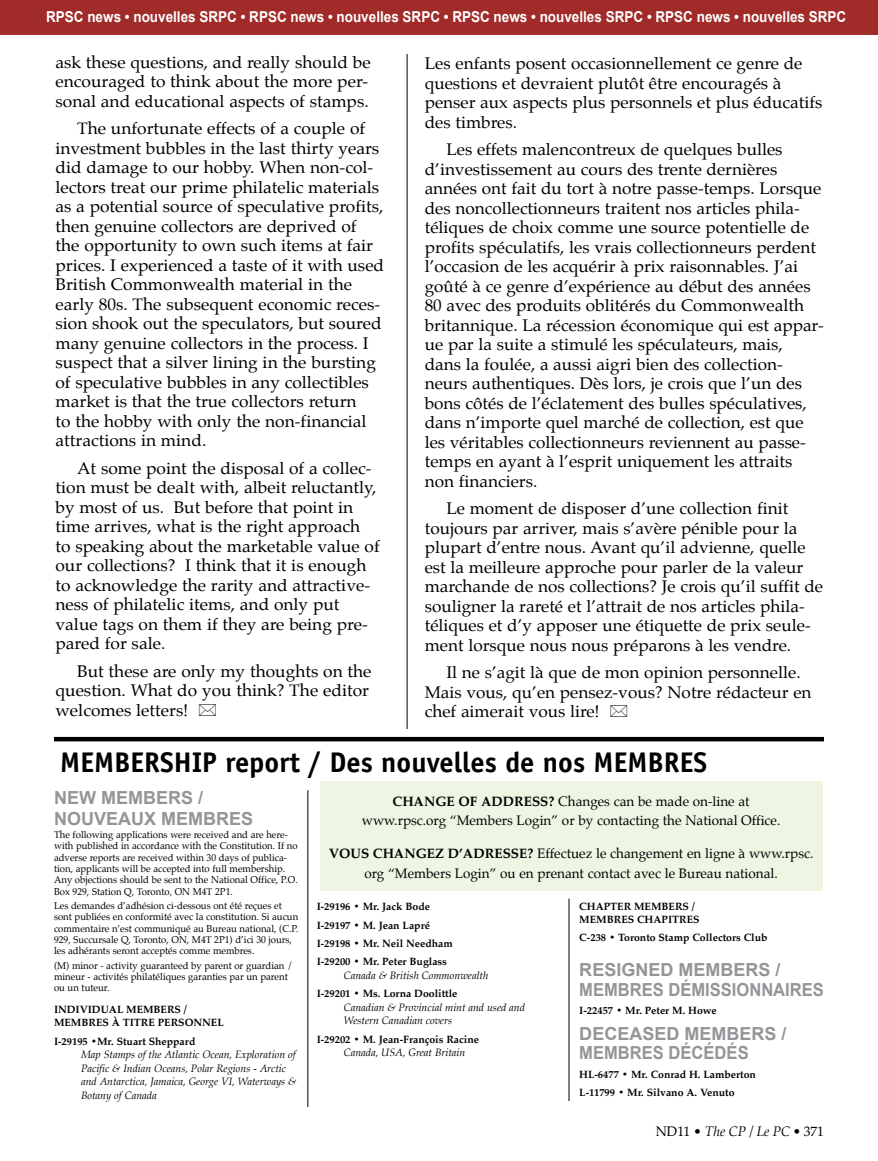
<style>
.page{position:relative;width:878px;height:1161px;background:#fff}
.page>*{position:absolute;margin:0;border:0;box-sizing:border-box;transform-origin:0 0}
.t1{font:700 28.5px "Officina Sans";color:#000}
.t2{font:700 18px/19.5px "Arial";color:#939598}
.t3{font:16.5px/19.5px "Palatino";color:#000;scale:1.04 1}
.t4{font:16.5px/19.5px "Palatino";color:#000;scale:1.05 1}
.t5{font:700 15px "Arial";color:#fff;scale:.9 1}
.t6{font:13.5px/19.5px "Palatino";color:#000;text-align:center}
.t7{font:700 13.5px "Palatino";color:#000}
.t8{font:italic 13.5px "Palatino";color:#000}
.t9{font:700 10.5px/18.3px "Palatino";color:#000}
.t10{font:italic 10.5px/13.5px "Palatino";color:#000}
.t11{font:9.75px/11.4px "Palatino";color:#000}
.s1{font-weight:700}
.s2{font-style:normal}
</style>
<div class="page">
<div style="left:1px;top:0;width:877px;height:34px;background:#a02b28"></div>
<hr style="left:406px;top:54px;width:1px;height:675px;background:#000">
<hr style="left:307px;top:790px;width:1px;height:317px;background:#000">
<hr style="left:568px;top:898px;width:1px;height:203px;background:#000">
<div style="left:320px;top:781px;width:502px;height:110px;background:#eef5e3"></div>
<hr style="left:54px;top:737px;width:770px;height:4px;background:#000">
<p class="t5" style="left:46px;top:7px;width:890px">RPSC news • nouvelles SRPC • RPSC news • nouvelles SRPC • RPSC news • nouvelles SRPC • RPSC news • nouvelles SRPC</p>
<p class="t4" style="left:56px;top:52px;width:301px">ask these questions, and really should be encouraged to think about the more per&shy;sonal and educational aspects of stamps.</p>
<p class="t4" style="left:56px;top:119px;width:314px;text-indent:22px">The unfortunate effects of a couple of investment bubbles in the last thirty years did damage to our hobby. When non-col&shy;lectors treat our prime philatelic materials as a potential source of speculative profits, then genuine collectors are deprived of the opportunity to own such items at fair prices. I experienced a taste of it with used British Commonwealth material in the early 80s. The subsequent economic reces&shy;sion shook out the speculators, but soured many genuine collectors in the process. I suspect that a silver lining in the bursting of speculative bubbles in any collectibles market is that the true collectors return<br>to the hobby with only the non-financial attractions in mind.</p>
<p class="t4" style="left:56px;top:458px;width:310px;text-indent:22px">At some point the disposal of a collec&shy;tion must be dealt with, albeit reluctantly, by most of us. But before that point in time arrives, what is the right approach<br>to speaking about the marketable value of our collections? I think that it is enough to acknowledge the rarity and attractive&shy;ness of philatelic items, and only put value tags on them if they are being pre&shy;pared for sale.</p>
<p class="t4" style="left:56px;top:662px;width:302px;text-indent:22px">But these are only my thoughts on the question. What do you think? The editor welcomes letters!</p>
<p class="t3" style="left:424px;top:54px;width:384px">Les enfants posent occasionnellement ce genre de questions et devraient plutôt être encouragés à penser aux aspects plus personnels et plus éducatifs des timbres.</p>
<p class="t3" style="left:424px;top:140px;width:385px;text-indent:22px">Les effets malencontreux de quelques bulles d’investissement au cours des trente dernières années ont fait du tort à notre passe-temps. Lorsque des noncollectionneurs traitent nos articles phila&shy;téliques de choix comme une source potentielle de profits spéculatifs, les vrais collectionneurs perdent l’occasion de les acquérir à prix raisonnables. J’ai goûté à ce genre d’expérience au début des années 80 avec des produits oblitérés du Commonwealth britannique. La récession économique qui est appar&shy;ue par la suite a stimulé les spéculateurs, mais,<br>dans la foulée, a aussi aigri bien des collection&shy;neurs authentiques. Dès lors, je crois que l’un des bons côtés de l’éclatement des bulles spéculatives, dans n’importe quel marché de collection, est que les véritables collectionneurs reviennent au passe&shy;temps en ayant à l’esprit uniquement les attraits non financiers.</p>
<p class="t3" style="left:424px;top:499px;width:384px;text-indent:22px">Le moment de disposer d’une collection finit toujours par arriver, mais s’avère pénible pour la plupart d’entre nous. Avant qu’il advienne, quelle est la meilleure approche pour parler de la valeur marchande de nos collections? Je crois qu’il suffit de souligner la rareté et l’attrait de nos articles phila&shy;téliques et d’y apposer une étiquette de prix seule&shy;ment lorsque nous nous préparons à les vendre.</p>
<p class="t3" style="left:424px;top:663px;width:373px;text-indent:22px">Il ne s’agit là que de mon opinion personnelle.<br>Mais vous, qu’en pensez-vous? Notre rédacteur en chef aimerait vous lire!</p>
<h1 class="t1" style="left:60px;top:744px;width:648px">membership report / Des nouvelles de nos membres</h1>
<p class="t6" style="left:362px;top:791px;width:420px"><span class="s1">CHANGE OF ADDRESS?</span> Changes can be made on-line at www.rpsc.org “Members Login” or by contacting the National Office.</p>
<p class="t7" style="left:329px;top:842px;width:56px">Vous changez</p>
<p class="t7" style="left:448px;top:842px;width:26px">d’adresse</p>
<p class="t2" style="left:54px;top:789px;width:201px;line-height:20.2px">NEW MEMBERS /<br>NOUVEAUX MEMBRES</p>
<p class="t11" style="left:54px;top:829px;width:245px">The following applications were received and are here&shy;with published in accordance with the Constitution. If no adverse reports are received within 30 days of publica&shy;tion, applicants will be accepted into full membership.<br>Any objections should be sent to the National Office, P.O.<br>Box 929, Station Q, Toronto, ON M4T 2P1.</p>
<p class="t11" style="left:54px;top:900px;width:246px">Les demandes d’adhésion ci-dessous ont été reçues et sont publiées en conformité avec la constitution. Si aucun commentaire n’est communiqué au Bureau national, (C.P.<br>929, Succursale Q, Toronto, ON, M4T 2P1) d’ici 30 jours, les adhérants seront acceptés comme membres.</p>
<p class="t11" style="left:54px;top:959px;width:240px">(M) minor - activity guaranteed by parent or guardian / mineur - activités philatéliques garanties par un parent ou un tuteur.</p>
<p class="t9" style="left:54px;top:1002px;width:134px;line-height:13.5px">INDIVIDUAL MEMBERS /<br>Membres</p>
<p class="t6" style="left:364px;top:844px;width:450px;text-align:left;text-indent:163px"><span class="s1">?</span> Effectuez le changement en ligne à www.rpsc. org “Members Login” ou en prenant contact avec le Bureau national.</p>
<p class="t9" style="left:579px;top:897px;width:16px">Chapter</p>
<p class="t9" style="left:634px;top:897px;width:62px">MEMBERS /</p>
<p class="t9" style="left:579px;top:910px;width:42px">Membres</p>
<p class="t9" style="left:316px;top:897px;width:138px">I-29196 • Mr. Jack Bode<br>I-29197 • M. Jean Lapré<br>I-29198 • Mr. Neil Needham<br>I-29200 • Mr. Peter Buglass</p>
<p class="t10" style="left:343px;top:969px;width:146px">Canada &amp; British Commonwealth</p>
<p class="t9" style="left:316px;top:984px;width:142px">I-29201 • Ms. Lorna Doolittle</p>
<p class="t10" style="left:343px;top:1000px;width:183px">Canadian &amp; Provincial mint and used and<br>Western Canadian covers</p>
<p class="t9" style="left:316px;top:1030px;width:164px">I-29202 • M. Jean-François Racine</p>
<p class="t10" style="left:343px;top:1046px;width:123px">Canada, USA, Great Britain</p>
<p class="t9" style="left:579px;top:910px;width:190px;text-indent:58px">chapitres<br>C-238 • Toronto Stamp Collectors Club</p>
<p class="t2" style="left:579px;top:961px;width:246px">RESIGNED MEMBERS /<br>MEMBRES DÉMISSIONNAIRES</p>
<p class="t9" style="left:579px;top:1001px;width:139px">I-22457 • Mr. Peter M. Howe</p>
<p class="t2" style="left:579px;top:1024px;width:14px">deceased</p>
<p class="t9" style="left:112px;top:1014px;width:26px">à Titre</p>
<p class="t9" style="left:54px;top:1014px;width:143px;text-indent:104px">Personnel<br>I-29195 •Mr. Stuart Sheppard</p>
<p class="t10" style="left:81px;top:1048px;width:217px">Map Stamps of the Atlantic Ocean, Exploration of Pacific &amp; Indian Oceans, Polar Regions - Arctic and Antarctica, Jamaica, George VI, Waterways &amp; Botany of Canada</p>
<p class="t2" style="left:579px;top:1024px;width:209px;text-indent:105px">MEMBERS /<br>MEMBRES DÉCÉDÉS</p>
<p class="t9" style="left:579px;top:1065px;width:178px">HL-6477 • Mr. Conrad H. Lamberton<br>L-11799 • Mr. Silvano A. Venuto</p>
<p class="t8" style="left:655px;top:1120px;width:170px"><span class="s2">ND11 •</span> The CP / Le PC • <span class="s2">371</span></p>
</div>
